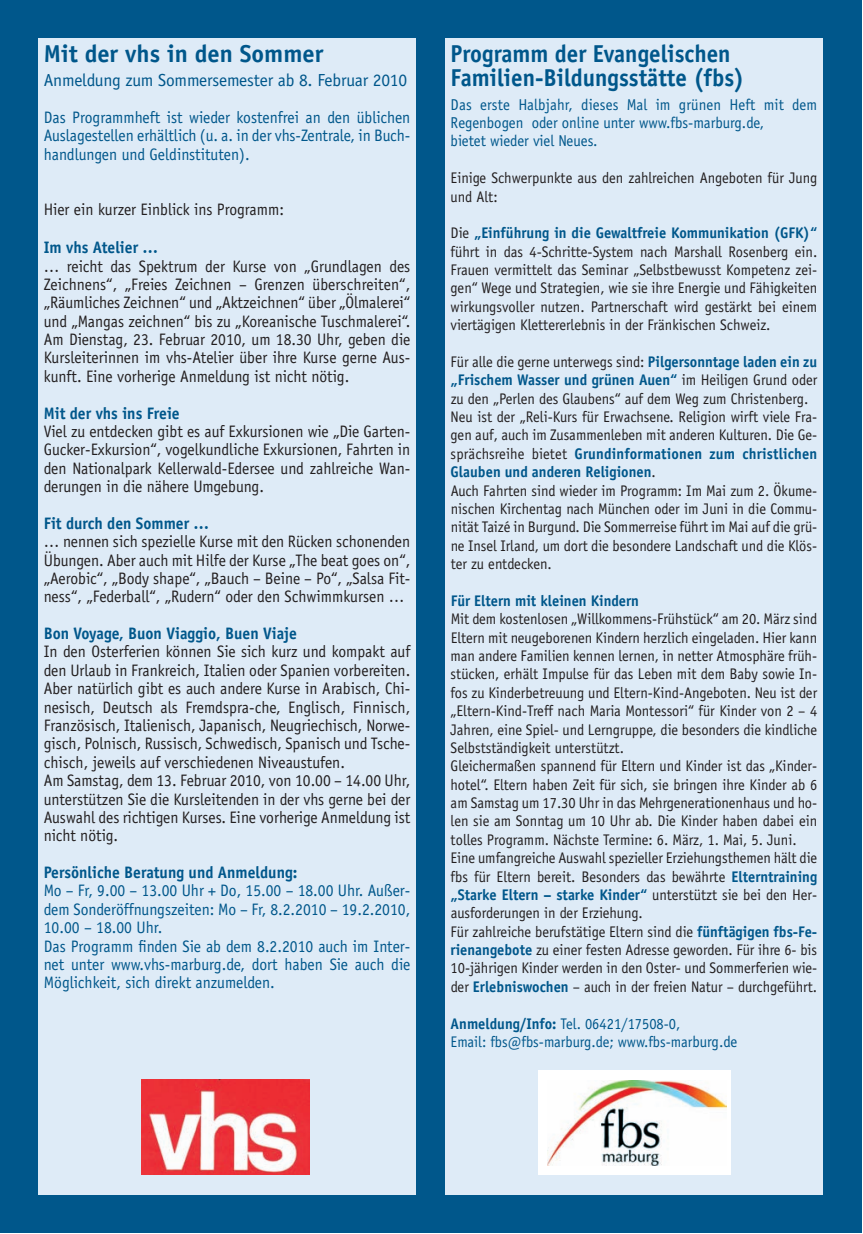
<style>
.page{position:relative;width:863px;height:1234px;background:#fff}
.page>*{position:absolute;margin:0;border:0;box-sizing:border-box;transform-origin:0 0}
.t1{font:700 24.5px/24.5px "Officina Sans";color:#00578b;scale:.94 1}
.t2{font:700 24.5px "Officina Sans";color:#00578b}
.t3{font:17.5px "Officina Sans";letter-spacing:-.01em;color:#00578b}
.t4{font:16.62px/18.4px "Officina Sans";color:#231f20;scale:.94 1}
.t5{font:16.62px/18.4px "Officina Sans";color:#00578b;text-align:justify;scale:.94 1}
.t6{font:15.75px/18.4px "Officina Sans";color:#00578b;scale:.94 1}
.t7{font:15.4px/18.4px "Officina Sans";color:#231f20;scale:.94 1}
.t8{font:15.4px/18.4px "Officina Sans";color:#00578b;scale:.94 1}
.s1{font-weight:700;color:#00578b}
.s2{font-weight:700}
.s3{font-size:15.75px}
</style>
<div class="page">
<div style="left:0;top:0;width:861px;height:1232px;background:#00578b"></div>
<div style="left:445px;top:39px;width:377px;height:1155px;background:#deebf7"></div>
<div style="left:538px;top:1070px;width:192px;height:105px;background:#fff"></div>
<img style="left:548px;top:1080px;width:179px;height:85px">
<div style="left:39px;top:39px;width:377px;height:1155px;background:#deebf7"></div>
<img style="left:141px;top:1079px;width:169px;height:96px">
<p class="t2" style="left:44px;top:44px;width:281px">Mit der vhs in den Sommer</p>
<p class="t3" style="left:44px;top:73px;width:365px">Anmeldung zum Sommersemester ab 8. Februar 2010</p>
<p class="t5" style="left:44px;top:109px;width:391px">Das Programmheft ist wieder kostenfrei an den üblichen Auslagestellen erhältlich (u. a. in der vhs-Zentrale, in Buch&shy;handlungen und Geldinstituten).</p>
<p class="t4" style="left:44px;top:201px;width:257px">Hier ein kurzer Einblick ins Programm:</p>
<p class="t4" style="left:44px;top:240px;width:391px"><span class="s1">Im vhs Atelier …<br></span>… reicht das Spektrum der Kurse von „Grundlagen des Zeichnens“, „Freies Zeichnen – Grenzen überschreiten“, „Räumliches Zeichnen“ und „Aktzeichnen“ über „Ölmalerei“ und „Mangas zeichnen“ bis zu „Koreanische Tuschmalerei“.<br>Am Dienstag, 23. Februar 2010, um 18.30 Uhr, geben die Kursleiterinnen im vhs-Atelier über ihre Kurse gerne Aus&shy;kunft. Eine vorherige Anmeldung ist nicht nötig.</p>
<p class="t4" style="left:44px;top:405px;width:391px"><span class="s1">Mit der vhs ins Freie<br></span>Viel zu entdecken gibt es auf Exkursionen wie „Die Garten-Gucker-Exkursion“, vogelkundliche Exkursionen, Fahrten in den Nationalpark Kellerwald-Edersee und zahlreiche Wan&shy;derungen in die nähere Umgebung.</p>
<p class="t4" style="left:44px;top:515px;width:391px"><span class="s1">Fit durch den Sommer …<br></span>… nennen sich spezielle Kurse mit den Rücken schonenden Übungen. Aber auch mit Hilfe der Kurse „The beat goes on“, „Aerobic“, „Body shape“, „Bauch – Beine – Po“, „Salsa Fit&shy;ness“, „Federball“, „Rudern“ oder den Schwimmkursen …</p>
<p class="t4" style="left:44px;top:626px;width:391px"><span class="s1">Bon Voyage, Buon Viaggio, Buen Viaje<br></span>In den Osterferien können Sie sich kurz und kompakt auf den Urlaub in Frankreich, Italien oder Spanien vorbereiten.<br>Aber natürlich gibt es auch andere Kurse in Arabisch, Chi&shy;nesisch, Deutsch als Fremdspra-che, Englisch, Finnisch, Französisch, Italienisch, Japanisch, Neugriechisch, Norwe&shy;gisch, Polnisch, Russisch, Schwedisch, Spanisch und Tsche&shy;chisch, jeweils auf verschiedenen Niveaustufen.<br>Am Samstag, dem 13. Februar 2010, von 10.00 – 14.00 Uhr, unterstützen Sie die Kursleitenden in der vhs gerne bei der Auswahl des richtigen Kurses. Eine vorherige Anmeldung ist nicht nötig.</p>
<p class="t5" style="left:44px;top:864px;width:391px;text-align:left"><span class="s2">Persönliche Beratung und Anmeldung:<br></span>Mo – Fr, 9.00 – 13.00 Uhr + Do, 15.00 – 18.00 Uhr. Außer&shy;dem Sonderöffnungszeiten: Mo – Fr, 8.2.2010 – 19.2.2010, 10.00 – 18.00 Uhr.<br>Das Programm finden Sie ab dem 8.2.2010 auch im Inter&shy;net unter www.vhs-marburg.de, dort haben Sie auch die Möglichkeit, sich direkt anzumelden.</p>
<p class="t1" style="left:451px;top:43px;width:314px">Programm der Evangelischen<br>Familien-Bildungsstätte (fbs)</p>
<p class="t6" style="left:451px;top:96px;width:391px">Das erste Halbjahr, dieses Mal im grünen Heft mit dem<br>Regenbogen oder online unter www.fbs-marburg.de,<br>bietet wieder viel Neues.</p>
<p class="t7" style="left:451px;top:170px;width:391px">Einige Schwerpunkte aus den zahlreichen Angeboten für Jung und Alt:</p>
<p class="t7" style="left:451px;top:225px;width:391px;text-align:justify">Die <span class="s1">„Einführung in die Gewaltfreie Kommunikation (GFK)“ </span>führt in das 4-Schritte-System nach Marshall Rosenberg ein.<br>Frauen vermittelt das Seminar „Selbstbewusst Kompetenz zei&shy;gen“ Wege und Strategien, wie sie ihre Energie und Fähigkeiten wirkungsvoller nutzen. Partnerschaft wird gestärkt bei einem viertägigen Klettererlebnis in der Fränkischen Schweiz.</p>
<p class="t7" style="left:451px;top:354px;width:391px">Für alle die gerne unterwegs sind: <span class="s1">Pilgersonntage laden ein zu „Frischem Wasser und grünen Auen“</span> im Heiligen Grund oder zu den „Perlen des Glaubens“ auf dem Weg zum Christenberg.<br>Neu ist der „Reli-Kurs für Erwachsene. Religion wirft viele Fra&shy;gen auf, auch im Zusammenleben mit anderen Kulturen. Die Ge&shy;sprächsreihe bietet <span class="s1">Grundinformationen zum christlichen Glauben und anderen Religionen</span>.<br>Auch Fahrten sind wieder im Programm: Im Mai zum 2. Ökume&shy;nischen Kirchentag nach München oder im Juni in die Commu&shy;nität Taizé in Burgund. Die Sommerreise führt im Mai auf die grü&shy;ne Insel Irland, um dort die besondere Landschaft und die Klös&shy;ter zu entdecken.</p>
<p class="t7" style="left:451px;top:593px;width:391px"><span class="s1">Für Eltern mit kleinen Kindern<br></span>Mit dem kostenlosen „Willkommens-Frühstück“ am 20. März sind Eltern mit neugeborenen Kindern herzlich eingeladen. Hier kann man andere Familien kennen lernen, in netter Atmosphäre früh&shy;stücken, erhält Impulse für das Leben mit dem Baby sowie In&shy;fos zu Kinderbetreuung und Eltern-Kind-Angeboten. Neu ist der „Eltern-Kind-Treff nach Maria Montessori“ für Kinder von 2 – 4<br>Jahren, eine Spiel- und Lerngruppe, die besonders die kindliche Selbstständigkeit unterstützt.<br>Gleichermaßen spannend für Eltern und Kinder ist das „Kinder&shy;hotel“. Eltern haben Zeit für sich, sie bringen ihre Kinder ab 6 am Samstag um 17.30 Uhr in das Mehrgenerationenhaus und ho&shy;len sie am Sonntag um 10 Uhr ab. Die Kinder haben dabei ein tolles Programm. Nächste Termine: 6. März, 1. Mai, 5. Juni.<br>Eine umfangreiche Auswahl spezieller Erziehungsthemen hält die fbs für Eltern bereit. Besonders das bewährte <span class="s1">Elterntraining „Starke Eltern – starke Kinder“</span> unterstützt sie bei den Her&shy;ausforderungen in der Erziehung.<br>Für zahlreiche berufstätige Eltern sind die <span class="s1">fünftägigen fbs-Fe&shy;rienangebote</span> zu einer festen Adresse geworden. Für ihre 6- bis 10-jährigen Kinder werden in den Oster- und Sommerferien wie&shy;der <span class="s1">Erlebniswochen</span> – auch in der freien Natur – durchgeführt.</p>
<p class="t8" style="left:451px;top:1015px;width:306px"><span class="s2">Anmeldung/Info:</span> Tel. 06421/17508-0,<br>Email: fbs@fbs-marburg.de; www.fbs-mar<span class="s3">burg.de</span></p>
</div>
